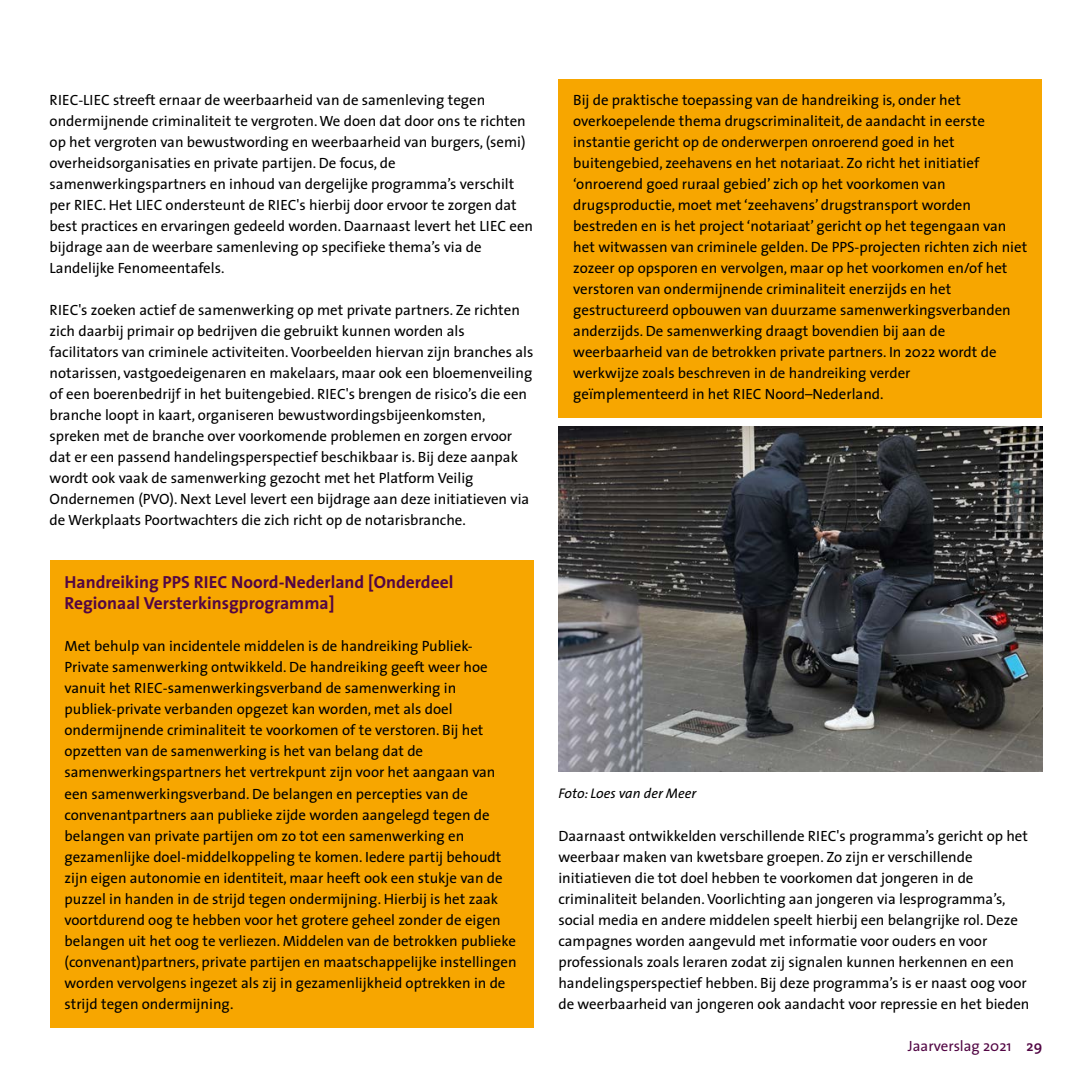
<style>
.page{position:relative;width:1092px;height:1092px;background:#fff}
.page>*{position:absolute;margin:0;border:0;box-sizing:border-box;transform-origin:0 0}
.t1{font:700 17.5px/21px "The Sans";color:#520644}
.t2{font:14.88px/21px "The Sans";color:#000}
.t3{font:14.88px "The Sans";color:#520644}
.t4{font:italic 14px "The Sans";color:#000}
.s1{font-family:"The Serif";font-weight:600}
</style>
<div class="page">
<div style="left:50px;top:560px;width:483px;height:69px;background:#f7a600"></div>
<div style="left:50px;top:625px;width:483px;height:402px;background:#f7a600"></div>
<div style="left:558px;top:79px;width:484px;height:339px;background:#f7a600"></div>
<img style="left:558px;top:426px;width:484px;height:345px">
<p class="t2" style="left:50px;top:89px;width:485px">RIEC-LIEC streeft ernaar de weerbaarheid van de samenleving tegen ondermijnende criminaliteit te vergroten. We doen dat door ons te richten op het vergroten van bewustwording en weerbaarheid van burgers, (semi) overheidsorganisaties en private partijen. De focus, de samenwerkingspartners en inhoud van dergelijke programma’s verschilt per RIEC. Het LIEC ondersteunt de RIEC's hierbij door ervoor te zorgen dat best practices en ervaringen gedeeld worden. Daarnaast levert het LIEC een bijdrage aan de weerbare samenleving op specifieke thema’s via de Landelijke Fenomeentafels.</p>
<p class="t2" style="left:50px;top:299px;width:485px">RIEC's zoeken actief de samenwerking op met private partners. Ze richten zich daarbij primair op bedrijven die gebruikt kunnen worden als facilitators van criminele activiteiten. Voorbeelden hiervan zijn branches als notarissen, vastgoedeigenaren en makelaars, maar ook een bloemenveiling of een boerenbedrijf in het buitengebied. RIEC's brengen de risico’s die een branche loopt in kaart, organiseren bewustwordingsbijeenkomsten, spreken met de branche over voorkomende problemen en zorgen ervoor dat er een passend handelingsperspectief beschikbaar is. Bij deze aanpak wordt ook vaak de samenwerking gezocht met het Platform Veilig Ondernemen (PVO). Next Level levert een bijdrage aan deze initiatieven via de Werkplaats Poortwachters die zich richt op de notarisbranche.</p>
<p class="t1" style="left:64px;top:571px;width:390px">Handreiking PPS RIEC Noord-Nederland [Onderdeel<br>Regionaal Versterkinsgprogramma]</p>
<p class="t2" style="left:64px;top:635px;width:453px">Met behulp van incidentele middelen is de handreiking Publiek-Private samenwerking ontwikkeld. De handreiking geeft weer hoe vanuit het RIEC-samenwerkingsverband de samenwerking in publiek-private verbanden opgezet kan worden, met als doel ondermijnende criminaliteit te voorkomen of te verstoren. Bij het opzetten van de samenwerking is het van belang dat de samenwerkingspartners het vertrekpunt zijn voor het aangaan van een samenwerkingsverband. De belangen en percepties van de convenantpartners aan publieke zijde worden aangelegd tegen de belangen van private partijen om zo tot een samenwerking en gezamenlijke doel-middelkoppeling te komen. Iedere partij behoudt zijn eigen autonomie en identiteit, maar heeft ook een stukje van de puzzel in handen in de strijd tegen ondermijning. Hierbij is het zaak voortdurend oog te hebben voor het grotere geheel zonder de eigen belangen uit het oog te verliezen. Middelen van de betrokken publieke (convenant)partners, private partijen en maatschappelijke instellingen worden vervolgens ingezet als zij in gezamenlijkheid optrekken in de strijd tegen ondermijning.</p>
<p class="t2" style="left:573px;top:89px;width:455px">Bij de praktische toepassing van de handreiking is, onder het overkoepelende thema drugscriminaliteit, de aandacht in eerste instantie gericht op de onderwerpen onroerend goed in het buitengebied, zeehavens en het notariaat. Zo richt het initiatief ‘onroerend goed ruraal gebied’ zich op het voorkomen van drugsproductie, moet met ‘zeehavens’ drugstransport worden bestreden en is het project ‘notariaat’ gericht op het tegengaan van het witwassen van criminele gelden. De PPS-projecten richten zich niet zozeer op opsporen en vervolgen, maar op het voorkomen en/of het verstoren van ondermijnende criminaliteit enerzijds en het gestructureerd opbouwen van duurzame samenwerkingsverbanden anderzijds. De samenwerking draagt bovendien bij aan de weerbaarheid van de betrokken private partners. In 2022 wordt de werkwijze zoals beschreven in de handreiking verder geïmplementeerd in het RIEC Noord–Nederland.</p>
<p class="t4" style="left:558px;top:782px;width:139px">Foto: Loes van der Meer</p>
<p class="t2" style="left:558px;top:824px;width:472px">Daarnaast ontwikkelden verschillende RIEC's programma’s gericht op het weerbaar maken van kwetsbare groepen. Zo zijn er verschillende initiatieven die tot doel hebben te voorkomen dat jongeren in de criminaliteit belanden. Voorlichting aan jongeren via lesprogramma’s, social media en andere middelen speelt hierbij een belangrijke rol. Deze campagnes worden aangevuld met informatie voor ouders en voor professionals zoals leraren zodat zij signalen kunnen herkennen en een handelingsperspectief hebben. Bij deze programma’s is er naast oog voor de weerbaarheid van jongeren ook aandacht voor repressie en het bieden</p>
<p class="t3" style="left:907px;top:1033px;width:136px">Jaarverslag 2021 <span class="s1">29</span></p>
</div>
